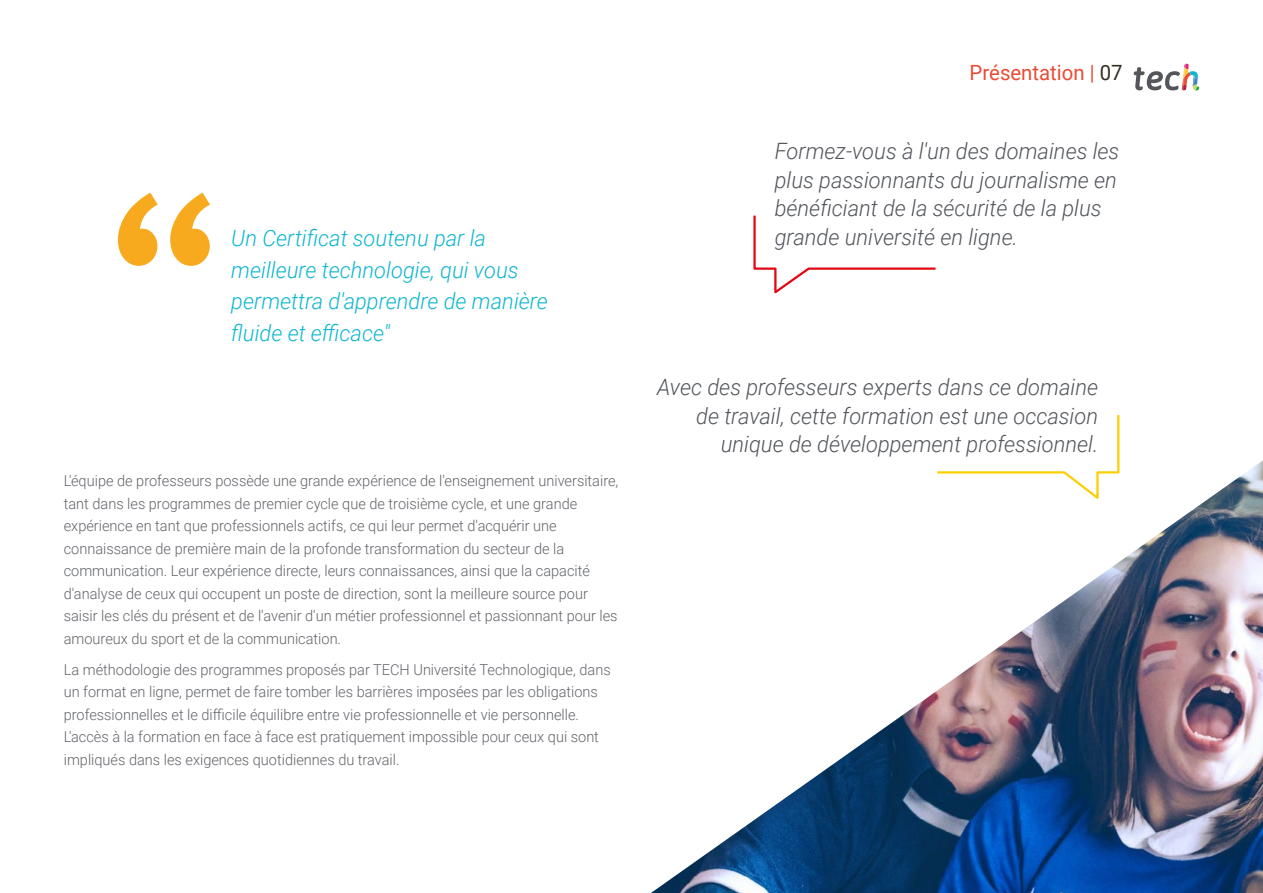
<style>
.page{position:relative;width:1263px;height:893px;background:#fff}
.page>*{position:absolute;margin:0;border:0;box-sizing:border-box;transform-origin:0 0}
.t1{font:italic 300 22.5px/28.5px "Roboto";color:#52555b;text-align:right}
.t2{font:italic 300 22.5px/31.5px "Roboto";color:#0fb6cf}
.t3{font:21px "Roboto";color:#e94d35}
.t4{font:300 15px/22.5px "Roboto";color:#61646a}
.s1{color:#312e20}
</style>
<div class="page">
<svg style="left:118px;top:193px;width:92px;height:73px"></svg>
<img style="left:651px;top:460px;width:612px;height:433px">
<svg style="left:935px;top:415px;width:185px;height:87px"></svg>
<svg style="left:753px;top:215px;width:183px;height:79px"></svg>
<svg style="left:1134px;top:64px;width:65px;height:27px"></svg>
<h1 class="t2" style="left:231px;top:222px;width:318px">Un Certificat soutenu par la meilleure technologie, qui vous permettra d'apprendre de manière fluide et efficace"</h1>
<p class="t4" style="left:64px;top:469px;width:556px">L'équipe de professeurs possède une grande expérience de l'enseignement universitaire, tant dans les programmes de premier cycle que de troisième cycle, et une grande expérience en tant que professionnels actifs, ce qui leur permet d'acquérir une connaissance de première main de la profonde transformation du secteur de la communication. Leur expérience directe, leurs connaissances, ainsi que la capacité d'analyse de ceux qui occupent un poste de direction, sont la meilleure source pour saisir les clés du présent et de l'avenir d'un métier professionnel et passionnant pour les amoureux du sport et de la communication.</p>
<p class="t4" style="left:64px;top:658px;width:548px">La méthodologie des programmes proposés par TECH Université Technologique, dans un format en ligne, permet de faire tomber les barrières imposées par les obligations professionnelles et le difficile équilibre entre vie professionnelle et vie personnelle.<br>L'accès à la formation en face à face est pratiquement impossible pour ceux qui sont impliqués dans les exigences quotidiennes du travail.</p>
<h2 class="t3" style="left:970px;top:57px;width:155px">Présentation | <span class="s1">07</span></h2>
<h1 class="t1" style="left:775px;top:136px;width:346px;text-align:left">Formez-vous à l'un des domaines les plus passionnants du journalisme en bénéficiant de la sécurité de la plus grande université en ligne.</h1>
<h1 class="t1" style="left:657px;top:372px;width:442px">Avec des professeurs experts dans ce domaine de travail, cette formation est une occasion unique de développement professionnel.</h1>
</div>
